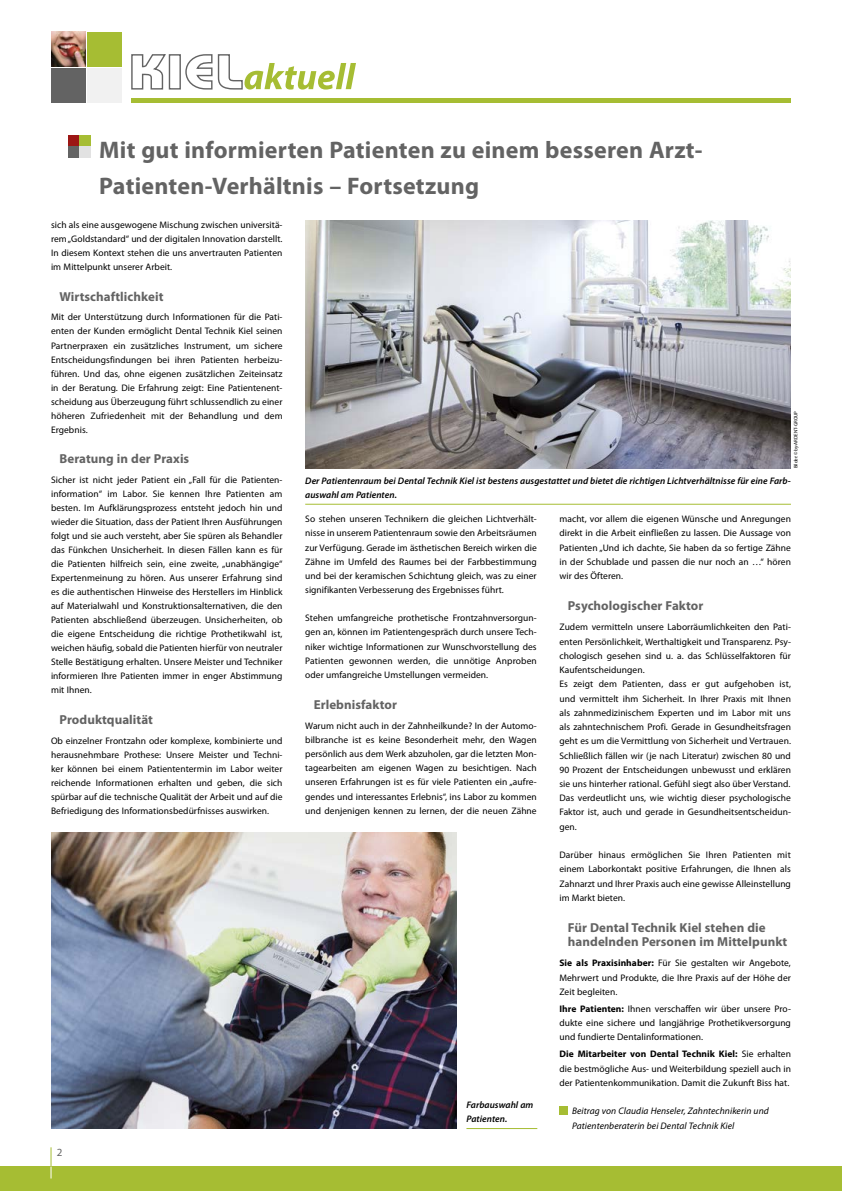
<style>
.page{position:relative;width:842px;height:1191px;background:#fff}
.page>*{position:absolute;margin:0;border:0;box-sizing:border-box;transform-origin:0 0}
.t1{font:700 24px/36px "Myriad Pro";letter-spacing:.01em;color:#636363}
.t2{font:700 13px/14.2px "Myriad Pro";letter-spacing:.005em;color:#636363}
.t3{font:11px "Myriad Pro";color:#636363}
.t4{font:9.5px/14px "Myriad Pro";letter-spacing:.005em;color:#000;text-align:justify}
.t5{font:italic 600 9.5px/14px "Myriad Pro";letter-spacing:.005em;color:#000}
.t6{font:italic 9.5px/14.2px "Myriad Pro";letter-spacing:.01em;color:#000}
.t7{font:5px "Myriad Pro";letter-spacing:-.01em;color:#000}
.s1{font-weight:700}
</style>
<div class="page">
<div style="left:68px;top:135px;width:11px;height:11px;background:#9c1614"></div>
<div style="left:68px;top:146px;width:11px;height:11px;background:#636363"></div>
<div style="left:80px;top:135px;width:11px;height:11px;background:#a6bd33"></div>
<div style="left:80px;top:146px;width:11px;height:11px;background:#e2e2e2"></div>
<div style="left:559px;top:1105px;width:9px;height:9px;background:#a6bd33"></div>
<hr style="left:305px;top:504px;width:486px;height:1px;background:#a6bd33">
<hr style="left:466px;top:1128px;width:71px;height:1px;background:#a6bd33">
<img style="left:51px;top:833px;width:405px;height:295px">
<img style="left:305px;top:221px;width:486px;height:247px">
<hr style="left:131px;top:98px;width:660px;height:4px;background:#a6bd33">
<img style="left:51px;top:32px;width:35px;height:34px">
<div style="left:51px;top:68px;width:35px;height:34px;background:#636363"></div>
<div style="left:87px;top:32px;width:35px;height:34px;background:#a6bd33"></div>
<div style="left:87px;top:68px;width:35px;height:34px;background:#f1f1f1"></div>
<div style="left:0;top:1166px;width:842px;height:25px;background:#a6bd33"></div>
<svg style="left:131px;top:54px;width:225px;height:36px"></svg>
<svg style="left:51px;top:1147px;width:1px;height:31px"></svg>
<h1 class="t1" style="left:99px;top:131px;width:605px">Mit gut informierten Patienten zu einem besseren Arzt-<br>Patienten-Verhältnis – Fortsetzung</h1>
<p class="t4" style="left:51px;top:218px;width:233px">sich als eine ausgewogene Mischung zwischen universitä&shy;rem „Goldstandard“ und der digitalen Innovation darstellt.<br>In diesem Kontext stehen die uns anvertrauten Patienten im Mittelpunkt unserer Arbeit.</p>
<h2 class="t2" style="left:60px;top:289px;width:105px">Wirtschaftlichkeit</h2>
<p class="t4" style="left:51px;top:310px;width:233px">Mit der Unterstützung durch Informationen für die Pati&shy;enten der Kunden ermöglicht Dental Technik Kiel seinen Partnerpraxen ein zusätzliches Instrument, um sichere Entscheidungsfindungen bei ihren Patienten herbeizu&shy;führen. Und das, ohne eigenen zusätzlichen Zeiteinsatz in der Beratung. Die Erfahrung zeigt: Eine Patientenent&shy;scheidung aus Überzeugung führt schlussendlich zu einer höheren Zufriedenheit mit der Behandlung und dem Ergebnis.</p>
<h2 class="t2" style="left:60px;top:451px;width:131px">Beratung in der Praxis</h2>
<p class="t4" style="left:51px;top:473px;width:233px">Sicher ist nicht jeder Patient ein „Fall für die Patienten&shy;information“ im Labor. Sie kennen Ihre Patienten am besten. Im Aufklärungsprozess entsteht jedoch hin und wieder die Situation, dass der Patient Ihren Ausführungen folgt und sie auch versteht, aber Sie spüren als Behandler das Fünkchen Unsicherheit. In diesen Fällen kann es für die Patienten hilfreich sein, eine zweite, „unabhängige“ Expertenmeinung zu hören. Aus unserer Erfahrung sind es die authentischen Hinweise des Herstellers im Hinblick auf Materialwahl und Konstruktionsalternativen, die den Patienten abschließend überzeugen. Unsicherheiten, ob die eigene Entscheidung die richtige Prothetikwahl ist, weichen häufig, sobald die Patienten hierfür von neutraler Stelle Bestätigung erhalten. Unsere Meister und Techniker informieren Ihre Patienten immer in enger Abstimmung mit Ihnen.</p>
<h2 class="t2" style="left:60px;top:712px;width:95px">Produktqualität</h2>
<p class="t4" style="left:51px;top:733px;width:233px">Ob einzelner Frontzahn oder komplexe, kombinierte und herausnehmbare Prothese: Unsere Meister und Techni&shy;ker können bei einem Patiententermin im Labor weiter reichende Informationen erhalten und geben, die sich spürbar auf die technische Qualität der Arbeit und auf die Befriedigung des Informationsbedürfnisses auswirken.</p>
<p class="t7" style="left:793px;top:468px;width:59px;rotate:-90deg">Bilder: ©by-ARDENT-GROUP</p>
<p class="t5" style="left:305px;top:473px;width:487px">Der Patientenraum bei Dental Technik Kiel ist bestens ausgestattet und bietet die richtigen Lichtverhältnisse für eine Farb&shy;auswahl am Patienten.</p>
<p class="t4" style="left:305px;top:512px;width:233px">So stehen unseren Technikern die gleichen Lichtverhält&shy;nisse in unserem Patientenraum sowie den Arbeitsräumen zur Verfügung. Gerade im ästhetischen Bereich wirken die Zähne im Umfeld des Raumes bei der Farbbestimmung und bei der keramischen Schichtung gleich, was zu einer signifikanten Verbesserung des Ergebnisses führt.</p>
<p class="t4" style="left:305px;top:611px;width:233px">Stehen umfangreiche prothetische Frontzahnversorgun&shy;gen an, können im Patientengespräch durch unsere Tech&shy;niker wichtige Informationen zur Wunschvorstellung des Patienten gewonnen werden, die unnötige Anproben oder umfangreiche Umstellungen vermeiden.</p>
<h2 class="t2" style="left:314px;top:697px;width:85px">Erlebnisfaktor</h2>
<p class="t4" style="left:305px;top:718px;width:233px">Warum nicht auch in der Zahnheilkunde? In der Automo&shy;bilbranche ist es keine Besonderheit mehr, den Wagen persönlich aus dem Werk abzuholen, gar die letzten Mon&shy;tagearbeiten am eigenen Wagen zu besichtigen. Nach unseren Erfahrungen ist es für viele Patienten ein „aufre&shy;gendes und interessantes Erlebnis“, ins Labor zu kommen und denjenigen kennen zu lernen, der die neuen Zähne</p>
<p class="t4" style="left:559px;top:512px;width:233px">macht, vor allem die eigenen Wünsche und Anregungen direkt in die Arbeit einfließen zu lassen. Die Aussage von Patienten „Und ich dachte, Sie haben da so fertige Zähne in der Schublade und passen die nur noch an …“ hören wir des Öfteren.</p>
<h2 class="t2" style="left:568px;top:598px;width:137px">Psychologischer Faktor</h2>
<p class="t4" style="left:559px;top:620px;width:233px;text-align:left">Zudem vermitteln unsere Laborräumlichkeiten den Pati&shy;enten Persönlichkeit, Werthaltigkeit und Transparenz. Psy&shy;chologisch gesehen sind u. a. das Schlüsselfaktoren für Kaufentscheidungen.<br>Es zeigt dem Patienten, dass er gut aufgehoben ist, und vermittelt ihm Sicherheit. In Ihrer Praxis mit Ihnen als zahnmedizinischem Experten und im Labor mit uns als zahntechnischem Profi. Gerade in Gesundheitsfragen geht es um die Vermittlung von Sicherheit und Vertrauen.<br>Schließlich fällen wir (je nach Literatur) zwischen 80 und 90 Prozent der Entscheidungen unbewusst und erklären sie uns hinterher rational. Gefühl siegt also über Verstand.<br>Das verdeutlicht uns, wie wichtig dieser psychologische Faktor ist, auch und gerade in Gesundheitsentscheidun&shy;gen.</p>
<p class="t4" style="left:559px;top:847px;width:233px">Darüber hinaus ermöglichen Sie Ihren Patienten mit einem Laborkontakt positive Erfahrungen, die Ihnen als Zahnarzt und Ihrer Praxis auch eine gewisse Alleinstellung im Markt bieten.</p>
<h2 class="t2" style="left:568px;top:920px;width:221px">Für Dental Technik Kiel stehen die handelnden Personen im Mittelpunkt</h2>
<p class="t4" style="left:559px;top:956px;width:233px"><span class="s1">Sie als Praxisinhaber:</span> Für Sie gestalten wir Angebote, Mehrwert und Produkte, die Ihre Praxis auf der Höhe der Zeit begleiten.</p>
<p class="t4" style="left:559px;top:1001px;width:233px"><span class="s1">Ihre Patienten:</span> Ihnen verschaffen wir über unsere Pro&shy;dukte eine sichere und langjährige Prothetikversorgung und fundierte Dentalinformationen.</p>
<p class="t4" style="left:559px;top:1047px;width:233px"><span class="s1">Die Mitarbeiter von Dental Technik Kiel:</span> Sie erhalten die bestmögliche Aus- und Weiterbildung speziell auch in der Patientenkommunikation. Damit die Zukunft Biss hat.</p>
<p class="t6" style="left:572px;top:1104px;width:198px">Beitrag von Claudia Henseler, Zahntechnikerin und<br>Patientenberaterin bei Dental Technik Kiel</p>
<p class="t5" style="left:466px;top:1098px;width:68px">Farbauswahl am<br>Patienten.</p>
<p class="t3" style="left:57px;top:1145px;width:7px">2</p>
</div>
